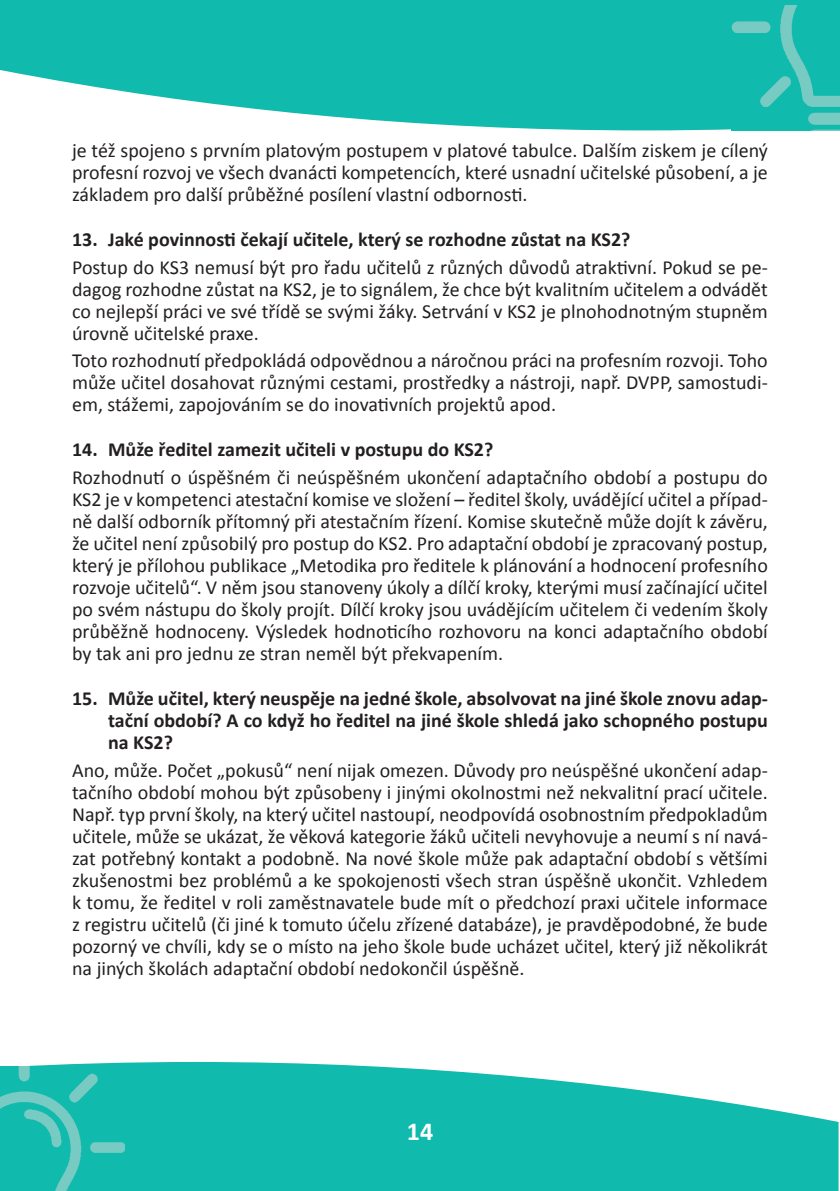
<style>
.page{position:relative;width:840px;height:1191px;background:#fff}
.page>*{position:absolute;margin:0;border:0;box-sizing:border-box;transform-origin:0 0}
.t1{font:700 26px "Calibri";color:#fff}
.Normální{font:20px/22px "Calibri";color:#231f20;text-align:justify}
.t2{font:700 20px/22px "Calibri";color:#231f20;text-align:justify}
</style>
<div class="page">
<svg style="left:0;top:0;width:839px;height:130px;background:#2fc3b6"></svg>
<img style="left:731px;top:5px;width:108px;height:125px">
<svg style="left:27px;top:1062px;width:811px;height:129px;background:#31c3b7"></svg>
<img style="left:0;top:1066px;width:124px;height:125px">
<p class="Normální" style="left:72px;top:139px;width:697px">je též spojeno s prvním platovým postupem v platové tabulce. Dalším ziskem je cílený profesní rozvoj ve všech dvanácti kompetencích, které usnadní učitelské působení, a je základem pro další průběžné posílení vlastní odbornosti.</p>
<p class="t2" style="left:72px;top:228px;width:559px">13. Jaké povinnosti čekají učitele, který se rozhodne zůstat na KS2?</p>
<p class="Normální" style="left:72px;top:256px;width:697px">Postup do KS3 nemusí být pro řadu učitelů z různých důvodů atraktivní. Pokud se pe&shy;dagog rozhodne zůstat na KS2, je to signálem, že chce být kvalitním učitelem a odvádět co nejlepší práci ve své třídě se svými žáky. Setrvání v KS2 je plnohodnotným stupněm úrovně učitelské praxe.</p>
<p class="Normální" style="left:72px;top:350px;width:697px">Toto rozhodnutí předpokládá odpovědnou a náročnou práci na profesním rozvoji. Toho může učitel dosahovat různými cestami, prostředky a nástroji, např. DVPP, samostudi&shy;em, stážemi, zapojováním se do inovativních projektů apod.</p>
<p class="t2" style="left:72px;top:438px;width:422px">14. Může ředitel zamezit učiteli v postupu do KS2?</p>
<p class="Normální" style="left:72px;top:466px;width:697px">Rozhodnutí o úspěšném či neúspěšném ukončení adaptačního období a postupu do KS2 je v kompetenci atestační komise ve složení – ředitel školy, uvádějící učitel a případ&shy;ně další odborník přítomný při atestačním řízení. Komise skutečně může dojít k závěru, že učitel není způsobilý pro postup do KS2. Pro adaptační období je zpracovaný postup, který je přílohou publikace „Metodika pro ředitele k plánování a hodnocení profesního rozvoje učitelů“. V něm jsou stanoveny úkoly a dílčí kroky, kterými musí začínající učitel po svém nástupu do školy projít. Dílčí kroky jsou uvádějícím učitelem či vedením školy průběžně hodnoceny. Výsledek hodnoticího rozhovoru na konci adaptačního období by tak ani pro jednu ze stran neměl být překvapením.</p>
<p class="t2" style="left:108px;top:687px;width:661px;text-indent:-36px">15. Může učitel, který neuspěje na jedné škole, absolvovat na jiné škole znovu adap&shy;tační období? A co když ho ředitel na jiné škole shledá jako schopného postupu na KS2?</p>
<p class="Normální" style="left:72px;top:759px;width:697px">Ano, může. Počet „pokusů“ není nijak omezen. Důvody pro neúspěšné ukončení adap&shy;tačního období mohou být způsobeny i jinými okolnostmi než nekvalitní prací učitele.<br>Např. typ první školy, na který učitel nastoupí, neodpovídá osobnostním předpokladům učitele, může se ukázat, že věková kategorie žáků učiteli nevyhovuje a neumí s ní navá&shy;zat potřebný kontakt a podobně. Na nové škole může pak adaptační období s většími zkušenostmi bez problémů a ke spokojenosti všech stran úspěšně ukončit. Vzhledem k tomu, že ředitel v roli zaměstnavatele bude mít o předchozí praxi učitele informace z registru učitelů (či jiné k tomuto účelu zřízené databáze), je pravděpodobné, že bude pozorný ve chvíli, kdy se o místo na jeho škole bude ucházet učitel, který již několikrát na jiných školách adaptační období nedokončil úspěšně.</p>
<h1 class="t1" style="left:406px;top:1114px;width:28px">14</h1>
</div>
